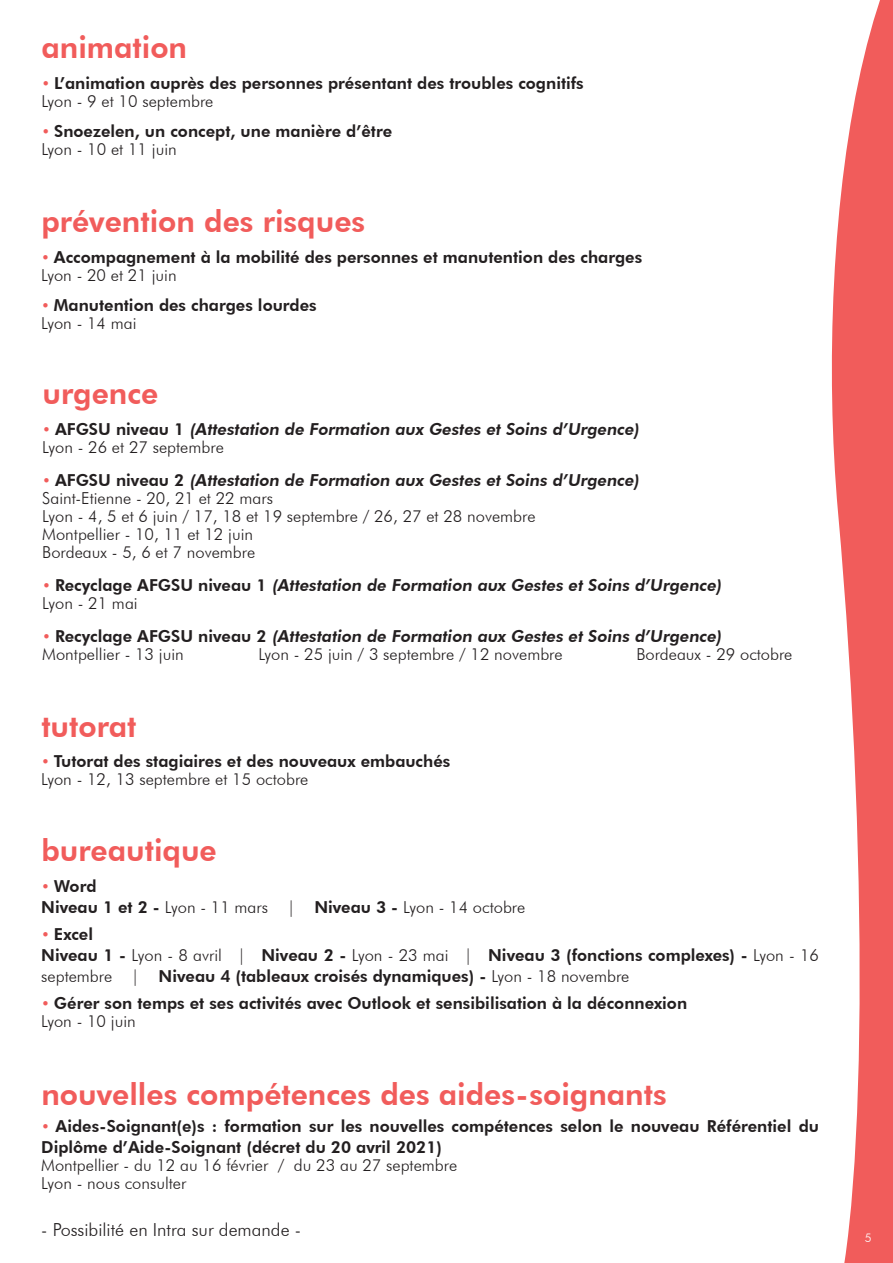
<style>
.page{position:relative;width:893px;height:1263px;background:#fff}
.page>*{position:absolute;margin:0;border:0;box-sizing:border-box;transform-origin:0 0}
.t1{font:800 30px "Futura BT";color:#f15c5b}
.t2{font:300 18px "Futura BT";color:#231f20}
.t3{font:800 16.5px/18px "Futura BT";color:#231f20}
.t4{font:300 16.5px/18px "Futura BT";color:#231f20}
.t5{font:300 12px "Futura BT";color:#fff}
.s1{font-weight:300;font-size:15px;color:#f15c5b}
.s2{font-weight:300}
.s3{font-size:15px;color:#f15c5b}
.s4{font-weight:800}
</style>
<div class="page">
<svg style="left:831px;top:0;width:62px;height:1263px;fill:#f15c5b"></svg>
<h1 class="t1" style="left:42px;top:35px;width:147px">animation</h1>
<p class="t3" style="left:41px;top:75px;width:544px"><span class="s1">•</span> L’animation auprès des personnes présentant des troubles cognitifs<br><span class="s2">Lyon - 9 et 10 septembre</span></p>
<p class="t3" style="left:41px;top:123px;width:352px"><span class="s1">•</span> Snoezelen, un concept, une manière d’être<br><span class="s2">Lyon - 10 et 11 juin</span></p>
<h1 class="t1" style="left:41px;top:209px;width:325px">prévention des risques</h1>
<p class="t3" style="left:41px;top:249px;width:602px"><span class="s1">•</span> Accompagnement à la mobilité des personnes et manutention des charges<br><span class="s2">Lyon - 20 et 21 juin</span></p>
<p class="t3" style="left:41px;top:297px;width:277px"><span class="s1">•</span> Manutention des charges lourdes<br><span class="s2">Lyon - 14 mai</span></p>
<h1 class="t1" style="left:42px;top:381px;width:117px">urgence</h1>
<p class="t3" style="left:42px;top:422px;width:601px"><span class="s1">•</span> AFGSU niveau 1 (Attestation de Formation aux Gestes et Soins d’Urgence)<br><span class="s2">Lyon - 26 et 27 septembre</span></p>
<p class="t4" style="left:42px;top:473px;width:601px"><span class="s3">•</span> <span class="s4">AFGSU niveau 2 (Attestation de Formation aux Gestes et Soins d’Urgence)<br></span>Saint-Etienne - 20, 21 et 22 mars<br>Lyon - 4, 5 et 6 juin / 17, 18 et 19 septembre / 26, 27 et 28 novembre<br>Montpellier - 10, 11 et 12 juin<br>Bordeaux - 5, 6 et 7 novembre</p>
<p class="t3" style="left:42px;top:578px;width:683px"><span class="s1">•</span> Recyclage AFGSU niveau 1 (Attestation de Formation aux Gestes et Soins d’Urgence)<br><span class="s2">Lyon - 21 mai</span></p>
<p class="t3" style="left:42px;top:629px;width:683px"><span class="s1">•</span> Recyclage AFGSU niveau 2 (Attestation de Formation aux Gestes et Soins d’Urgence)<br><span class="s2">Montpellier - 13 juin</span></p>
<p class="t4" style="left:258px;top:647px;width:306px">Lyon - 25 juin / 3 septembre / 12 novembre</p>
<p class="t4" style="left:636px;top:647px;width:158px">Bordeaux - 29 octobre</p>
<h1 class="t1" style="left:41px;top:713px;width:97px">tutorat</h1>
<p class="t3" style="left:41px;top:754px;width:411px"><span class="s1">•</span> Tutorat des stagiaires et des nouveaux embauchés<br><span class="s2">Lyon - 12, 13 septembre et 15 octobre</span></p>
<h1 class="t1" style="left:41px;top:838px;width:177px">bureautique</h1>
<p class="t4" style="left:41px;top:877px;width:486px;line-height:21px"><span class="s3">•</span> <span class="s4">Word<br>Niveau 1 et 2 -</span> Lyon - 11 mars | <span class="s4">Niveau 3 -</span> Lyon - 14 octobre</p>
<p class="t3" style="left:41px;top:925px;width:779px;line-height:21px"><span class="s1">•</span> Excel<br>Niveau 1 - <span class="s2">Lyon - 8 avril |</span> Niveau 2 - <span class="s2">Lyon - 23 mai |</span> Niveau 3 (fonctions complexes) - <span class="s2">Lyon - 16 septembre |</span> Niveau 4 (tableaux croisés dynamiques) - <span class="s2">Lyon - 18 novembre</span></p>
<p class="t3" style="left:41px;top:996px;width:647px"><span class="s1">•</span> Gérer son temps et ses activités avec Outlook et sensibilisation à la déconnexion<br><span class="s2">Lyon - 10 juin</span></p>
<h1 class="t1" style="left:41px;top:1082px;width:627px">nouvelles compétences des aides-soignants</h1>
<p class="t3" style="left:41px;top:1116px;width:779px;line-height:21px"><span class="s1">•</span> Aides-Soignant(e)s : formation sur les nouvelles compétences selon le nouveau Référentiel du<br>Diplôme d’Aide-Soignant (décret du 20 avril 2021)</p>
<p class="t4" style="left:41px;top:1157px;width:417px">Montpellier - du 12 au 16 février / du 23 au 27 septembre<br>Lyon - nous consulter</p>
<p class="t2" style="left:41px;top:1222px;width:261px">- Possibilité en Intra sur demande -</p>
<p class="t5" style="left:865px;top:1232px;width:8px">5</p>
</div>
